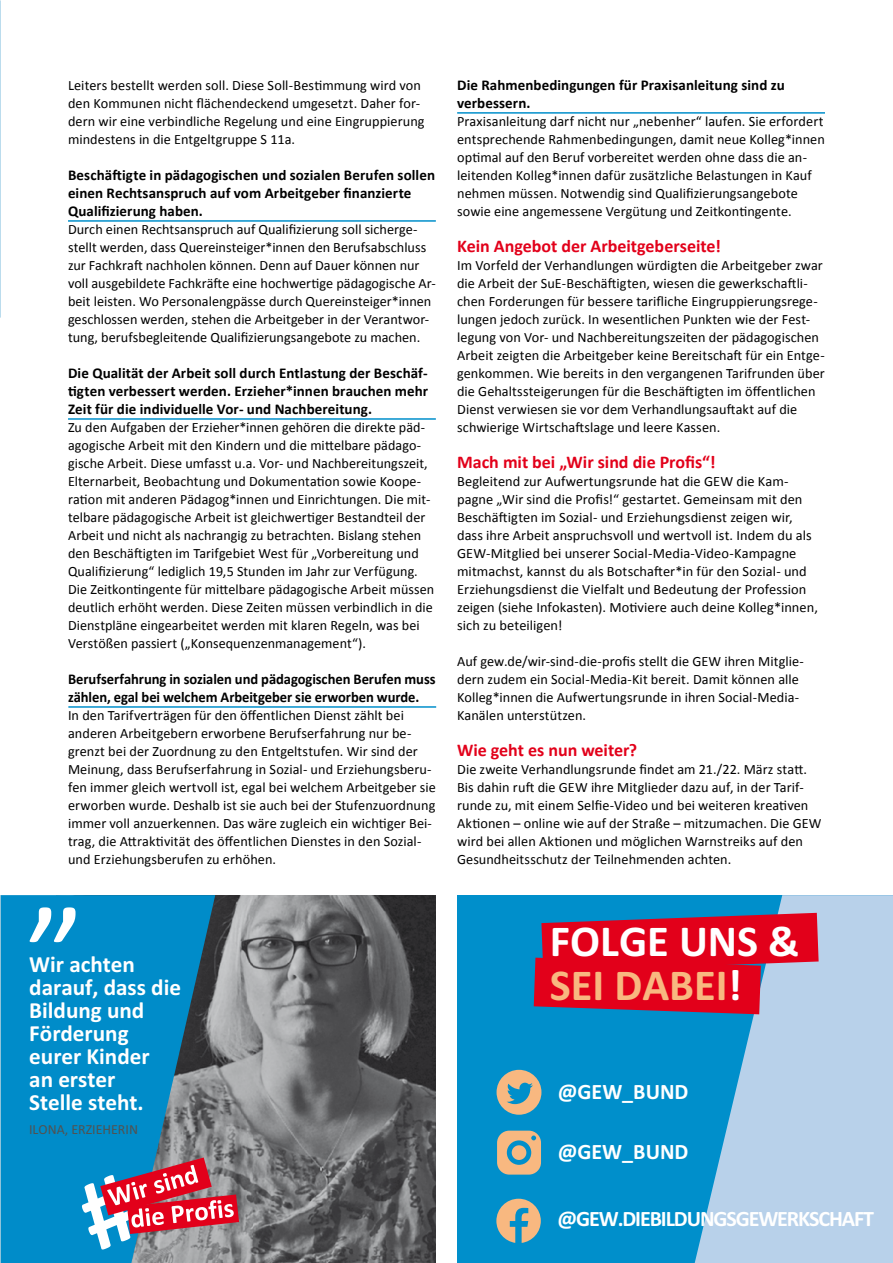
<style>
.page{position:relative;width:893px;height:1263px;background:#fff}
.page>*{position:absolute;margin:0;border:0;box-sizing:border-box;transform-origin:0 0}
.t1{font:700 44.4px/44.1px "Calibri";color:#fff}
.t2{font:700 23.1px/23px "Calibri";color:#fff}
.t3{font:700 22.05px "Calibri";letter-spacing:-.05em;color:#fff}
._04_Zwiti{font:700 18px "Calibri";color:#e2001a}
.auszeichnung_absatz{font:700 15px/18px "Calibri";letter-spacing:.005em;color:#000}
._03_Grundtext{font:14.25px/18px "Calibri";letter-spacing:.005em;color:#000}
.t4{font:13.95px "Calibri";color:#515251}
.s1{color:#f8b880}
</style>
<div class="page">
<img style="left:215px;top:895px;width:221px;height:368px">
<div style="left:457px;top:895px;width:436px;height:368px;background:#008fcb"></div>
<svg style="left:695px;top:895px;width:198px;height:368px;background:#9dc7e5"></svg>
<svg style="left:534px;top:913px;width:285px;height:101px;background:#c82340"></svg>
<svg style="left:497px;top:1130px;width:44px;height:44px"></svg>
<svg style="left:496px;top:1199px;width:45px;height:44px"></svg>
<svg style="left:497px;top:1070px;width:44px;height:45px"></svg>
<svg style="left:1px;top:895px;width:214px;height:368px;background:#0e87bd"></svg>
<svg style="left:82px;top:1157px;width:157px;height:92px;background:#a57489"></svg>
<svg style="left:30px;top:907px;width:46px;height:35px"></svg>
<hr style="left:68px;top:220px;width:368px;height:2px;background:#008fcb">
<hr style="left:68px;top:418px;width:368px;height:2px;background:#008fcb">
<hr style="left:68px;top:706px;width:368px;height:2px;background:#008fcb">
<hr style="left:457px;top:112px;width:368px;height:2px;background:#008fcb">
<p class="_03_Grundtext" style="left:68px;top:76px;width:358px">Leiters bestellt werden soll. Diese Soll-Bestimmung wird von den Kommunen nicht flächendeckend umgesetzt. Daher for&shy;dern wir eine verbindliche Regelung und eine Eingruppierung mindestens in die Entgeltgruppe S 11a.</p>
<p class="auszeichnung_absatz" style="left:68px;top:166px;width:369px">Beschäftigte in pädagogischen und sozialen Berufen sollen einen Rechtsanspruch auf vom Arbeitgeber finanzierte<br>Qualifizierung haben.</p>
<p class="_03_Grundtext" style="left:68px;top:220px;width:369px">Durch einen Rechtsanspruch auf Qualifizierung soll sicherge&shy;stellt werden, dass Quereinsteiger*innen den Berufsabschluss zur Fachkraft nachholen können. Denn auf Dauer können nur voll ausgebildete Fachkräfte eine hochwertige pädagogische Ar&shy;beit leisten. Wo Personalengpässe durch Quereinsteiger*innen geschlossen werden, stehen die Arbeitgeber in der Verantwor&shy;tung, berufsbegleitende Qualifizierungsangebote zu machen.</p>
<p class="auszeichnung_absatz" style="left:68px;top:364px;width:362px;text-align:justify">Die Qualität der Arbeit soll durch Entlastung der Beschäf&shy;tigten verbessert werden. Erzieher*innen brauchen mehr Zeit für die individuelle Vor- und Nachbereitung.</p>
<p class="_03_Grundtext" style="left:68px;top:418px;width:368px">Zu den Aufgaben der Erzieher*innen gehören die direkte päd&shy;agogische Arbeit mit den Kindern und die mittelbare pädago&shy;gische Arbeit. Diese umfasst u.a. Vor- und Nachbereitungszeit, Elternarbeit, Beobachtung und Dokumentation sowie Koope&shy;ration mit anderen Pädagog*innen und Einrichtungen. Die mit&shy;telbare pädagogische Arbeit ist gleichwertiger Bestandteil der Arbeit und nicht als nachrangig zu betrachten. Bislang stehen den Beschäftigten im Tarifgebiet West für „Vorbereitung und Qualifizierung“ lediglich 19,5 Stunden im Jahr zur Verfügung.<br>Die Zeitkontingente für mittelbare pädagogische Arbeit müssen deutlich erhöht werden. Diese Zeiten müssen verbindlich in die Dienstpläne eingearbeitet werden mit klaren Regeln, was bei Verstößen passiert („Konsequenzenmanagement“).</p>
<p class="auszeichnung_absatz" style="left:68px;top:670px;width:369px">Berufserfahrung in sozialen und pädagogischen Berufen muss zählen, egal bei welchem Arbeitgeber sie erworben wurde.</p>
<p class="_03_Grundtext" style="left:68px;top:706px;width:369px">In den Tarifverträgen für den öffentlichen Dienst zählt bei anderen Arbeitgebern erworbene Berufserfahrung nur be&shy;grenzt bei der Zuordnung zu den Entgeltstufen. Wir sind der Meinung, dass Berufserfahrung in Sozial- und Erziehungsberu&shy;fen immer gleich wertvoll ist, egal bei welchem Arbeitgeber sie erworben wurde. Deshalb ist sie auch bei der Stufenzuordnung immer voll anzuerkennen. Das wäre zugleich ein wichtiger Bei&shy;trag, die Attraktivität des öffentlichen Dienstes in den Sozial&shy;und Erziehungsberufen zu erhöhen.</p>
<p class="auszeichnung_absatz" style="left:457px;top:76px;width:329px">Die Rahmenbedingungen für Praxisanleitung sind zu verbessern.</p>
<p class="_03_Grundtext" style="left:457px;top:112px;width:369px">Praxisanleitung darf nicht nur „nebenher“ laufen. Sie erfordert entsprechende Rahmenbedingungen, damit neue Kolleg*innen optimal auf den Beruf vorbereitet werden ohne dass die an&shy;leitenden Kolleg*innen dafür zusätzliche Belastungen in Kauf nehmen müssen. Notwendig sind Qualifizierungsangebote sowie eine angemessene Vergütung und Zeitkontingente.</p>
<p class="_04_Zwiti" style="left:457px;top:235px;width:265px">Kein Angebot der Arbeitgeberseite!</p>
<p class="_03_Grundtext" style="left:457px;top:256px;width:369px">Im Vorfeld der Verhandlungen würdigten die Arbeitgeber zwar die Arbeit der SuE-Beschäftigten, wiesen die gewerkschaftli&shy;chen Forderungen für bessere tarifliche Eingruppierungsrege&shy;lungen jedoch zurück. In wesentlichen Punkten wie der Fest&shy;legung von Vor- und Nachbereitungszeiten der pädagogischen Arbeit zeigten die Arbeitgeber keine Bereitschaft für ein Entge&shy;genkommen. Wie bereits in den vergangenen Tarifrunden über die Gehaltssteigerungen für die Beschäftigten im öffentlichen Dienst verwiesen sie vor dem Verhandlungsauftakt auf die schwierige Wirtschaftslage und leere Kassen.</p>
<p class="_04_Zwiti" style="left:457px;top:451px;width:260px">Mach mit bei „Wir sind die Profis“!</p>
<p class="_03_Grundtext" style="left:457px;top:472px;width:362px">Begleitend zur Aufwertungsrunde hat die GEW die Kam&shy;pagne „Wir sind die Profis!“ gestartet. Gemeinsam mit den Beschäftigten im Sozial- und Erziehungsdienst zeigen wir, dass ihre Arbeit anspruchsvoll und wertvoll ist. Indem du als GEW-Mitglied bei unserer Social-Media-Video-Kampagne mitmachst, kannst du als Botschafter*in für den Sozial- und Erziehungsdienst die Vielfalt und Bedeutung der Profession zeigen (siehe Infokasten). Motiviere auch deine Kolleg*innen, sich zu beteiligen!</p>
<p class="_03_Grundtext" style="left:457px;top:652px;width:348px">Auf gew.de/wir-sind-die-profis stellt die GEW ihren Mitglie&shy;dern zudem ein Social-Media-Kit bereit. Damit können alle Kolleg*innen die Aufwertungsrunde in ihren Social-Media-Kanälen unterstützen.</p>
<p class="_04_Zwiti" style="left:457px;top:739px;width:181px">Wie geht es nun weiter?</p>
<p class="_03_Grundtext" style="left:457px;top:760px;width:366px">Die zweite Verhandlungsrunde findet am 21./22. März statt.<br>Bis dahin ruft die GEW ihre Mitglieder dazu auf, in der Tarif&shy;runde zu, mit einem Selfie-Video und bei weiteren kreativen Aktionen – online wie auf der Straße – mitzumachen. Die GEW wird bei allen Aktionen und möglichen Warnstreiks auf den Gesundheitsschutz der Teilnehmenden achten.</p>
<p class="t2" style="left:29px;top:953px;width:153px">Wir achten darauf, dass die<br>Bildung und<br>Förderung eurer Kinder<br>an erster<br>Stelle steht.</p>
<p class="t4" style="left:29px;top:1120px;width:110px">ILONA, ERZIEHERIN</p>
<p class="t1" style="left:550px;top:919px;width:251px">FOLGE UNS &amp;<br><span class="s1">SEI DABEI</span>!</p>
<p class="t3" style="left:558px;top:1078px;width:132px">@GEW_BUND</p>
<p class="t3" style="left:558px;top:1138px;width:132px">@GEW_BUND</p>
<p class="t3" style="left:557px;top:1205px;width:318px">@GEW.DIEBILDUNGSGEWERKSCHAFT</p>
</div>
